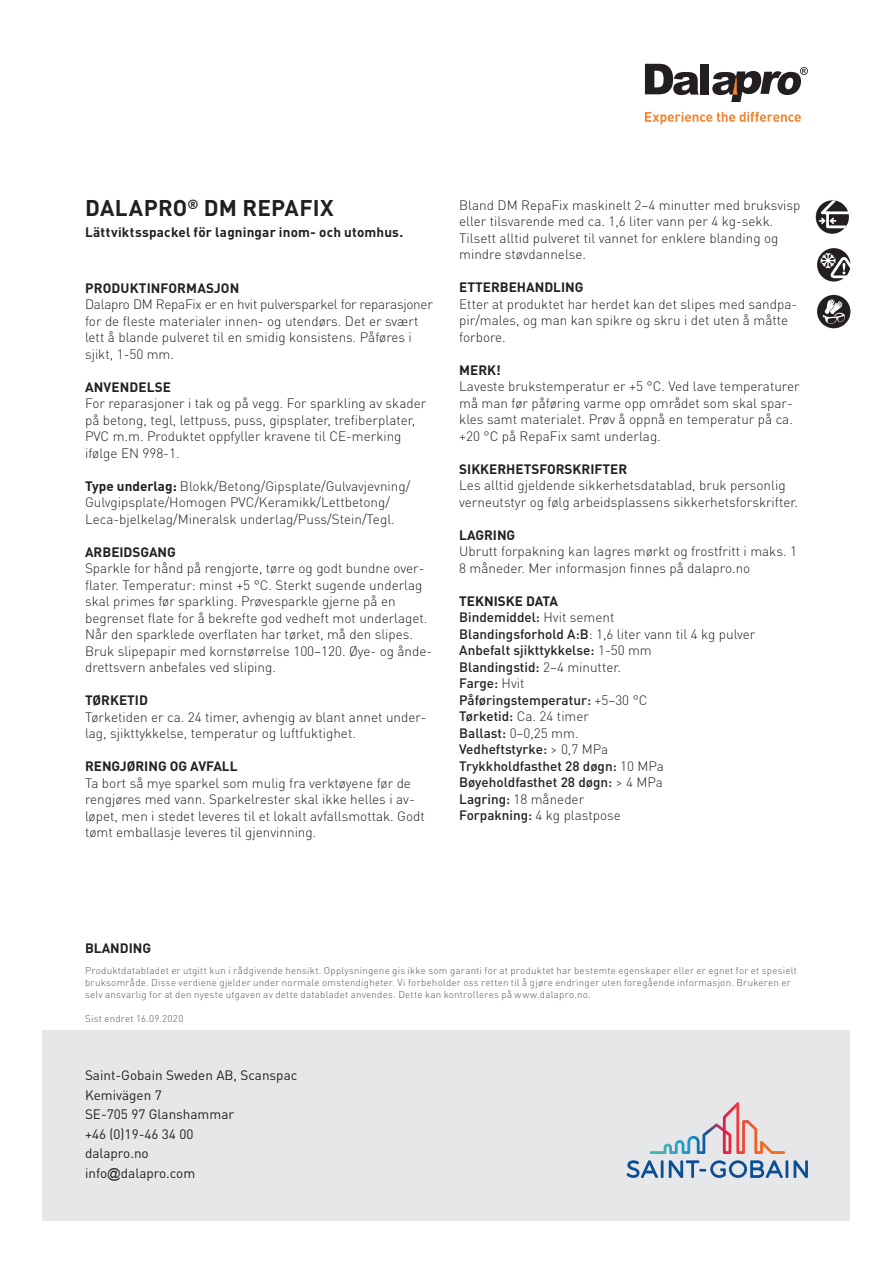
<style>
.page{position:relative;width:893px;height:1263px;background:#fff}
.page>*{position:absolute;margin:0;border:0;box-sizing:border-box;transform-origin:0 0}
.Underrubrik{font:700 22.5px "DIN Pro";letter-spacing:.01em;color:#231f20}
.Bröd{font:300 13.5px/16.5px "DIN Pro";color:#231f20}
.Bröd-2{font:500 13.5px "DIN Pro";color:#231f20}
.Bröd-3{font:700 13.5px "DIN Pro";color:#231f20}
.Text{font:13.5px "DIN Pro";color:#231f20}
.Underrubrik-2{font:700 13.5px "DIN Pro";letter-spacing:.01em;color:#231f20}
.Bröd-4{font:300 9.75px/12px "DIN Pro";letter-spacing:.025em;color:#545557}
.s1{font-weight:700}
.s2{font-weight:500}
.s3{font-weight:300}
.s4{font-family:"Arial"}
</style>
<div class="page">
<div style="left:43px;top:1029px;width:807px;height:191px;background:#e6e7e9"></div>
<svg style="left:627px;top:1160px;width:36px;height:18px"></svg>
<svg style="left:669px;top:1160px;width:114px;height:18px"></svg>
<hr style="left:785px;top:1160px;width:3px;height:18px;background:#0c4e94">
<svg style="left:794px;top:1160px;width:14px;height:18px"></svg>
<svg style="left:650px;top:1102px;width:135px;height:52px"></svg>
<svg style="left:645px;top:112px;width:156px;height:12px"></svg>
<svg style="left:645px;top:64px;width:54px;height:31px"></svg>
<div style="left:701px;top:64px;width:8px;height:31px;background:#231f20"></div>
<svg style="left:712px;top:67px;width:96px;height:35px"></svg>
<svg style="left:817px;top:248px;width:33px;height:33px"></svg>
<svg style="left:817px;top:295px;width:33px;height:33px"></svg>
<svg style="left:816px;top:200px;width:33px;height:34px"></svg>
<svg style="left:816px;top:200px;width:33px;height:30px"></svg>
<p class="Underrubrik" style="left:85px;top:193px;width:250px">DALAPRO<sup>®</sup> DM REPAFIX</p>
<p class="Bröd-3" style="left:85px;top:223px;width:320px">Lättviktsspackel för lagningar inom- och utomhus.</p>
<p class="Underrubrik-2" style="left:85px;top:279px;width:156px">PRODUKTINFORMASJON</p>
<p class="Bröd" style="left:85px;top:295px;width:349px">Dalapro DM RepaFix er en hvit pulversparkel for reparasjoner for de fleste materialer innen- og utendørs. Det er svært lett å blande pulveret til en smidig konsistens. Påføres i sjikt, 1-50 mm.</p>
<p class="Underrubrik-2" style="left:85px;top:378px;width:88px">ANVENDELSE</p>
<p class="Bröd" style="left:85px;top:394px;width:343px">For reparasjoner i tak og på vegg. For sparkling av skader på betong, tegl, lettpuss, puss, gipsplater, trefiberplater, PVC m.m. Produktet oppfyller kravene til CE-merking ifølge EN 998-1.</p>
<p class="Bröd" style="left:85px;top:477px;width:327px"><span class="s1">Type underlag:</span> Blokk/Betong/Gipsplate/Gulvavjevning/<br>Gulvgipsplate/Homogen PVC/Keramikk/Lettbetong/<br>Leca-bjelkelag/Mineralsk underlag/Puss/Stein/Tegl.</p>
<p class="Bröd-3" style="left:85px;top:543px;width:92px">ARBEIDSGANG</p>
<p class="Bröd" style="left:85px;top:559px;width:349px">Sparkle for hånd på rengjorte, tørre og godt bundne over&shy;flater. Temperatur: minst +5 °C. Sterkt sugende underlag skal primes før sparkling. Prøvesparkle gjerne på en begrenset flate for å bekrefte god vedheft mot underlaget.<br>Når den sparklede overflaten har tørket, må den slipes.<br>Bruk slipepapir med kornstørrelse 100–120. Øye- og ånde&shy;drettsvern anbefales ved sliping.</p>
<p class="Bröd-3" style="left:85px;top:691px;width:64px">TØRKETID</p>
<p class="Bröd" style="left:85px;top:708px;width:343px">Tørketiden er ca. 24 timer, avhengig av blant annet under&shy;lag, sjikttykkelse, temperatur og luftfuktighet.</p>
<p class="Bröd-3" style="left:85px;top:757px;width:154px">RENGJØRING OG AVFALL</p>
<p class="Bröd" style="left:85px;top:774px;width:341px">Ta bort så mye sparkel som mulig fra verktøyene før de rengjøres med vann. Sparkelrester skal ikke helles i av&shy;løpet, men i stedet leveres til et lokalt avfallsmottak. Godt tømt emballasje leveres til gjenvinning.</p>
<p class="Bröd" style="left:459px;top:196px;width:343px">Bland DM RepaFix maskinelt 2–4 minutter med bruksvisp eller tilsvarende med ca. 1,6 liter vann per 4 kg-sekk.<br>Tilsett alltid pulveret til vannet for enklere blanding og mindre støvdannelse.</p>
<p class="Bröd-3" style="left:459px;top:278px;width:126px">ETTERBEHANDLING</p>
<p class="Bröd" style="left:459px;top:295px;width:339px">Etter at produktet har herdet kan det slipes med sandpa&shy;pir/males, og man kan spikre og skru i det uten å måtte forbore.</p>
<p class="Bröd-3" style="left:459px;top:360px;width:43px">MERK!</p>
<p class="Bröd" style="left:459px;top:377px;width:342px">Laveste brukstemperatur er +5 °C. Ved lave temperaturer må man før påføring varme opp området som skal spar&shy;kles samt materialet. Prøv å oppnå en temperatur på ca. +20 °C på RepaFix samt underlag.</p>
<p class="Bröd-3" style="left:459px;top:459px;width:169px">SIKKERHETSFORSKRIFTER</p>
<p class="Bröd" style="left:459px;top:476px;width:340px">Les alltid gjeldende sikkerhetsdatablad, bruk personlig verneutstyr og følg arbeidsplassens sikkerhetsforskrifter.</p>
<p class="Bröd-3" style="left:459px;top:525px;width:57px">LAGRING</p>
<p class="Bröd" style="left:459px;top:542px;width:339px">Ubrutt forpakning kan lagres mørkt og frostfritt i maks. 1</p>
<p class="Bröd" style="left:459px;top:559px;width:293px">8 måneder. Mer informasjon finnes på dalapro.no</p>
<p class="Bröd-3" style="left:459px;top:591px;width:100px">TEKNISKE DATA</p>
<p class="Bröd" style="left:459px;top:608px;width:298px"><span class="s2">Bindemiddel:</span> Hvit sement<br><span class="s2">Blandingsforhold A:B</span>: 1,6 liter vann til 4 kg pulver</p>
<p class="Bröd-2" style="left:459px;top:641px;width:194px">Anbefalt sjikttykkelse: <span class="s3">1-50 mm</span></p>
<p class="Bröd-2" style="left:459px;top:657px;width:163px">Blandingstid: <span class="s3">2–4 minutter.</span></p>
<p class="Bröd-2" style="left:459px;top:674px;width:67px">Farge: <span class="s3">Hvit</span></p>
<p class="Bröd-2" style="left:459px;top:690px;width:190px">Påføringstemperatur: <span class="s3">+5–30 °C</span></p>
<p class="Bröd" style="left:459px;top:707px;width:131px"><span class="s2">Tørketid:</span> Ca. 24 timer</p>
<p class="Bröd" style="left:459px;top:724px;width:121px"><span class="s2">Ballast:</span> 0–0,25 mm.</p>
<p class="Bröd-2" style="left:459px;top:740px;width:151px">Vedheftstyrke: <span class="s3">&gt; 0,7 MPa</span></p>
<p class="Bröd-2" style="left:459px;top:756px;width:206px">Trykkholdfasthet 28 døgn: <span class="s3">10 MPa</span></p>
<p class="Bröd-2" style="left:459px;top:773px;width:205px">Bøyeholdfasthet 28 døgn: <span class="s3">&gt; 4 MPa</span></p>
<p class="Bröd" style="left:459px;top:790px;width:126px"><span class="s2">Lagring:</span> 18 måneder</p>
<p class="Bröd" style="left:459px;top:806px;width:163px"><span class="s2">Forpakning:</span> 4 kg plastpose</p>
<p class="Bröd-3" style="left:85px;top:939px;width:68px">BLANDING</p>
<p class="Bröd-4" style="left:85px;top:964px;width:713px">Produktdatabladet er utgitt kun i rådgivende hensikt. Opplysningene gis ikke som garanti for at produktet har bestemte egenskaper eller er egnet for et spesielt bruksområde. Disse verdiene gjelder under normale omstendigheter. Vi forbeholder oss retten til å gjøre endringer uten foregående informasjon. Brukeren er selv ansvarlig for at den nyeste utgaven av dette databladet anvendes. Dette kan kontrolleres på www.dalapro.no.</p>
<p class="Bröd-4" style="left:85px;top:1012px;width:100px">Sist endret 16.09.2020</p>
<p class="Text" style="left:85px;top:1066px;width:214px">Saint-Gobain Sweden AB, Scanspac</p>
<p class="Text" style="left:85px;top:1086px;width:78px">Kemivägen 7</p>
<p class="Text" style="left:85px;top:1105px;width:151px">SE-705 97 Glanshammar</p>
<p class="Text" style="left:85px;top:1125px;width:110px">+46 (0)19-46 34 00</p>
<p class="Text" style="left:85px;top:1144px;width:65px">dalapro.no</p>
<p class="Text" style="left:85px;top:1164px;width:112px">info<span class="s4">@</span>dalapro.com</p>
</div>
